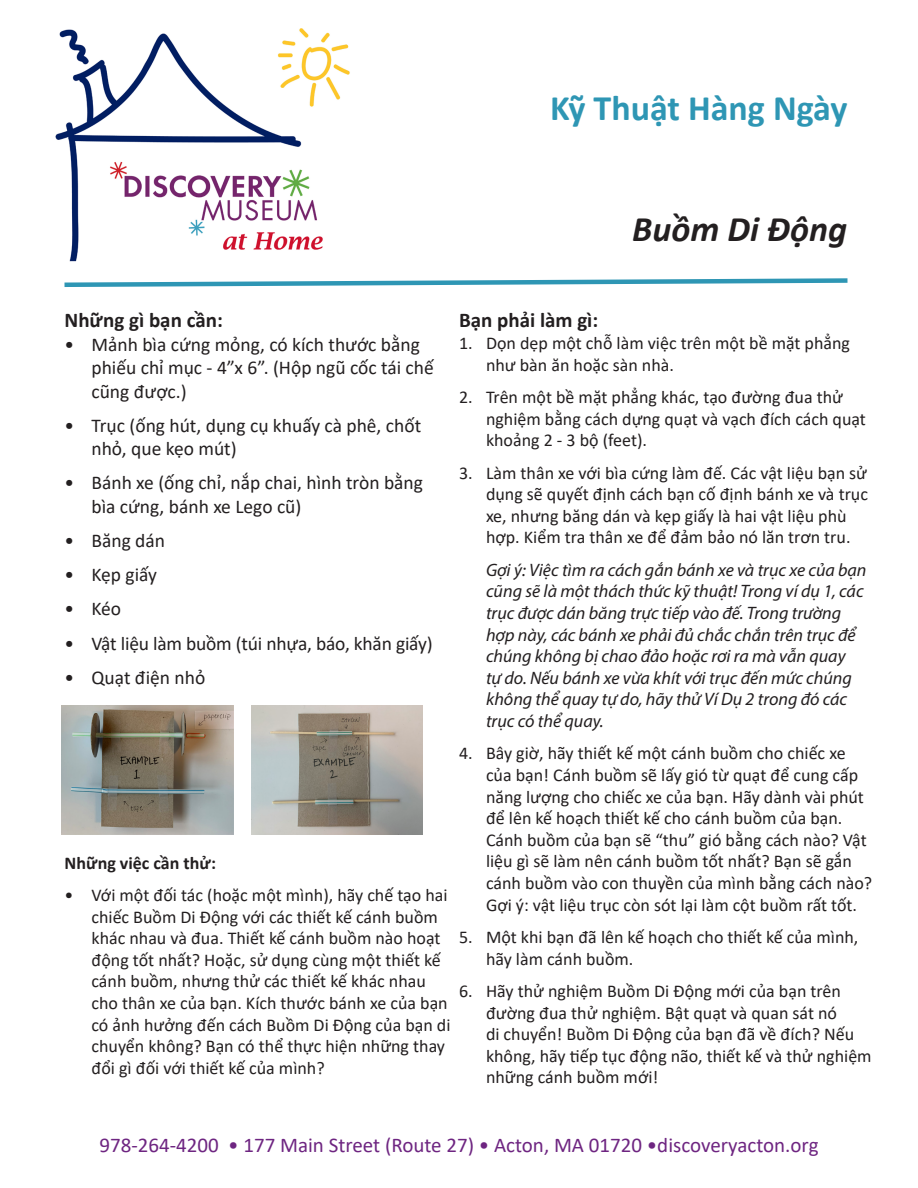
<style>
.page{position:relative;width:918px;height:1188px;background:#fff}
.page>*{position:absolute;margin:0;border:0;box-sizing:border-box;transform-origin:0 0}
.t1{font:700 36px "Calibri";color:#2e96b4}
.t2{font:italic 700 36px "Calibri";color:#231f20}
.t3{font:21px "Calibri";color:#6e2581}
.t4{font:700 21px "Calibri";color:#231f20}
.t5{font:19.5px/23.4px "Calibri";color:#231f20}
.t6{font:18px/21.6px "Calibri";color:#231f20}
.t7{font:italic 18px/21.6px "Myriad Pro";color:#231f20}
.t8{font:700 18px "Calibri";color:#231f20}
</style>
<div class="page">
<img style="left:55px;top:28px;width:295px;height:234px">
<svg style="left:64px;top:278px;width:784px;height:9px"></svg>
<img style="left:62px;top:706px;width:172px;height:128px">
<img style="left:251px;top:706px;width:172px;height:128px">
<p class="t1" style="left:550px;top:82px;width:299px">Kỹ Thuật Hàng Ngày</p>
<p class="t2" style="left:632px;top:204px;width:216px">Buồm Di Động</p>
<p class="t4" style="left:64px;top:306px;width:160px">Những gì bạn cần:</p>
<p class="t5" style="left:92px;top:332px;width:344px;text-indent:-27px">• Mảnh bìa cứng mỏng, có kích thước bằng phiếu chỉ mục - 4”x 6”. (Hộp ngũ cốc tái chế cũng được.)</p>
<p class="t5" style="left:92px;top:413px;width:331px;text-indent:-27px">• Trục (ống hút, dụng cụ khuấy cà phê, chốt nhỏ, que kẹo mút)</p>
<p class="t5" style="left:92px;top:471px;width:333px;text-indent:-27px">• Bánh xe (ống chỉ, nắp chai, hình tròn bằng bìa cứng, bánh xe Lego cũ)</p>
<p class="t5" style="left:64px;top:528px;width:102px">• Băng dán</p>
<p class="t5" style="left:64px;top:562px;width:94px">• Kẹp giấy</p>
<p class="t5" style="left:64px;top:597px;width:58px">• Kéo</p>
<p class="t5" style="left:64px;top:631px;width:370px">• Vật liệu làm buồm (túi nhựa, báo, khăn giấy)</p>
<p class="t5" style="left:64px;top:665px;width:142px">• Quạt điện nhỏ</p>
<p class="t8" style="left:64px;top:850px;width:153px">Những việc cần thử:</p>
<p class="t6" style="left:92px;top:884px;width:361px;text-indent:-27px">• Với một đối tác (hoặc một mình), hãy chế tạo hai chiếc Buồm Di Động với các thiết kế cánh buồm khác nhau và đua. Thiết kế cánh buồm nào hoạt động tốt nhất? Hoặc, sử dụng cùng một thiết kế cánh buồm, nhưng thử các thiết kế khác nhau cho thân xe của bạn. Kích thước bánh xe của bạn có ảnh hưởng đến cách Buồm Di Động của bạn di chuyển không? Bạn có thể thực hiện những thay đổi gì đối với thiết kế của mình?</p>
<p class="t4" style="left:459px;top:306px;width:141px">Bạn phải làm gì:</p>
<p class="t6" style="left:486px;top:332px;width:366px;text-indent:-27px">1. Dọn dẹp một chỗ làm việc trên một bề mặt phẳng như bàn ăn hoặc sàn nhà.</p>
<p class="t6" style="left:486px;top:386px;width:381px;text-indent:-27px">2. Trên một bề mặt phẳng khác, tạo đường đua thử nghiệm bằng cách dựng quạt và vạch đích cách quạt khoảng 2 - 3 bộ (feet).</p>
<p class="t6" style="left:486px;top:461px;width:384px;text-indent:-27px">3. Làm thân xe với bìa cứng làm đế. Các vật liệu bạn sử dụng sẽ quyết định cách bạn cố định bánh xe và trục xe, nhưng băng dán và kẹp giấy là hai vật liệu phù hợp. Kiểm tra thân xe để đảm bảo nó lăn trơn tru.</p>
<p class="t7" style="left:486px;top:559px;width:382px">Gợi ý: Việc tìm ra cách gắn bánh xe và trục xe của bạn cũng sẽ là một thách thức kỹ thuật! Trong ví dụ 1, các trục được dán băng trực tiếp vào đế. Trong trường hợp này, các bánh xe phải đủ chắc chắn trên trục để chúng không bị chao đảo hoặc rơi ra mà vẫn quay<br>tự do. Nếu bánh xe vừa khít với trục đến mức chúng không thể quay tự do, hãy thử Ví Dụ 2 trong đó các trục có thể quay.</p>
<p class="t6" style="left:486px;top:742px;width:388px;text-indent:-27px">4. Bây giờ, hãy thiết kế một cánh buồm cho chiếc xe của bạn! Cánh buồm sẽ lấy gió từ quạt để cung cấp năng lượng cho chiếc xe của bạn. Hãy dành vài phút để lên kế hoạch thiết kế cho cánh buồm của bạn.<br>Cánh buồm của bạn sẽ “thu” gió bằng cách nào? Vật liệu gì sẽ làm nên cánh buồm tốt nhất? Bạn sẽ gắn cánh buồm vào con thuyền của mình bằng cách nào?<br>Gợi ý: vật liệu trục còn sót lại làm cột buồm rất tốt.</p>
<p class="t6" style="left:486px;top:926px;width:374px;text-indent:-27px">5. Một khi bạn đã lên kế hoạch cho thiết kế của mình, hãy làm cánh buồm.</p>
<p class="t6" style="left:486px;top:980px;width:387px;text-indent:-27px">6. Hãy thử nghiệm Buồm Di Động mới của bạn trên đường đua thử nghiệm. Bật quạt và quan sát nó<br>di chuyển! Buồm Di Động của bạn đã về đích? Nếu không, hãy tiếp tục động não, thiết kế và thử nghiệm những cánh buồm mới!</p>
<p class="t3" style="left:99px;top:1130px;width:721px">978-264-4200 • 177 Main Street (Route 27) • Acton, MA 01720 •discoveryacton.org</p>
</div>
